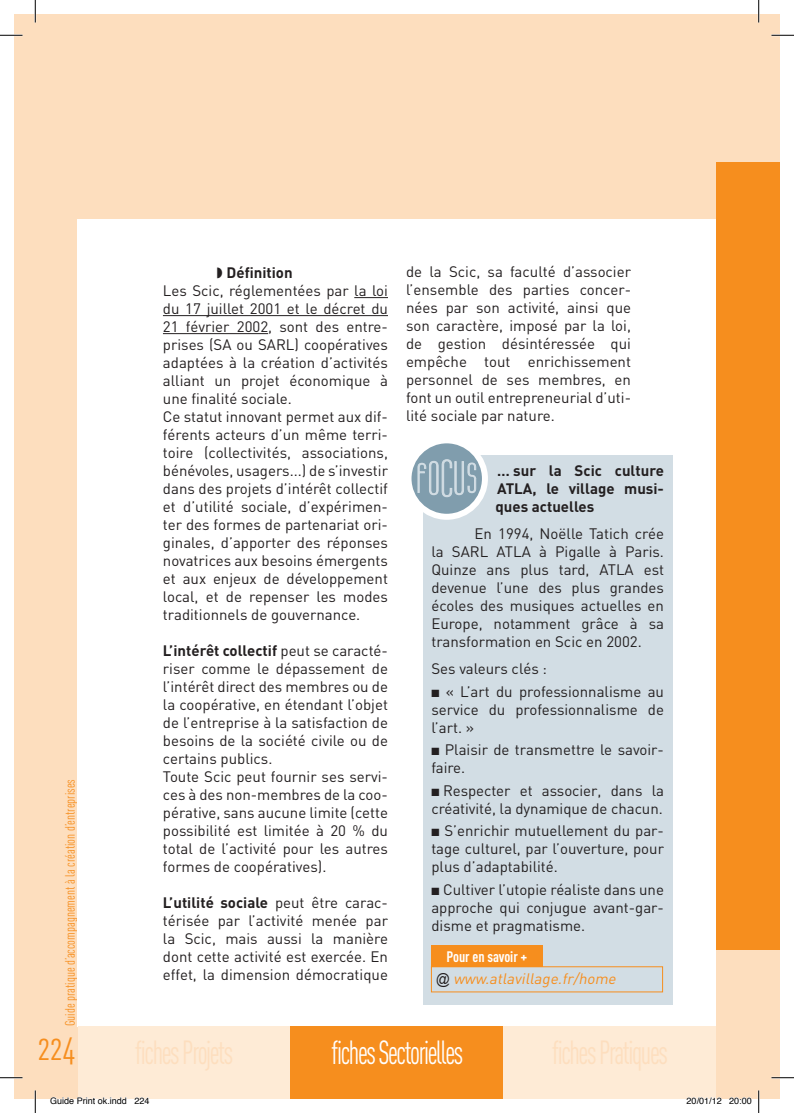
<style>
.page{position:relative;width:794px;height:1113px;background:#fff}
.page>*{position:absolute;margin:0;border:0;box-sizing:border-box;transform-origin:0 0}
.t1{font:36px "DIN Cond Regular Alternate";color:#f68e1e}
.t2{font:33px "DIN Cond Regular Alternate";letter-spacing:-.05em;color:#fddebe;scale:.85 1}
.t3{font:33px "DIN Cond Regular Alternate";letter-spacing:-.05em;color:#fff;scale:.85 1}
.t4{font:15px/18px "DIN";color:#231f20;text-align:justify}
.t5{font:700 15px/18px "DIN";color:#231f20;text-align:justify}
.t6{font:italic 15px "DIN";color:#f68e1e}
.t7{font:15px "DIN Cond Bold Alternate";color:#fff}
.t8{font:13.5px "DIN Cond Regular Alternate";color:#f68e1e}
.t9{font:9px "Helvetica";color:#000}
.s1{font-weight:700}
.s2{font-family:"Gill Sans";font-style:normal;color:#231f20}
</style>
<div class="page">
<div style="left:14px;top:14px;width:765px;height:1084px;background:#fddebe"></div>
<div style="left:716px;top:163px;width:63px;height:786px;background:#f68e1e"></div>
<div style="left:78px;top:220px;width:638px;height:806px;background:#fff"></div>
<hr style="left:354px;top:297px;width:34px;height:1px;background:#231f20">
<hr style="left:163px;top:315px;width:225px;height:1px;background:#231f20">
<hr style="left:163px;top:333px;width:105px;height:1px;background:#231f20">
<div style="left:78px;top:1026px;width:212px;height:72px;background:#feebd6"></div>
<div style="left:290px;top:1026px;width:213px;height:72px;background:#f68e1e"></div>
<div style="left:503px;top:1026px;width:213px;height:72px;background:#feebd6"></div>
<div style="left:423px;top:455px;width:249px;height:549px;background:#d2dde4"></div>
<svg style="left:408px;top:440px;width:77px;height:76px;background:#99b0bd"></svg>
<div style="left:405px;top:437px;width:83px;height:82px;border:6px solid #fff;border-radius:50%"></div>
<svg style="left:417px;top:459px;width:59px;height:38px"></svg>
<div style="left:431px;top:966px;width:231px;height:26px;border:1px solid #f68e1e"></div>
<div style="left:431px;top:945px;width:111px;height:21px;background:#f68e1e"></div>
<hr style="left:0;top:34px;width:22px;height:2px;background:#fff">
<hr style="left:771px;top:34px;width:22px;height:2px;background:#fff">
<hr style="left:0;top:1076px;width:22px;height:2px;background:#fff">
<hr style="left:771px;top:1076px;width:22px;height:2px;background:#fff">
<hr style="left:34px;top:0;width:2px;height:22px;background:#fff">
<hr style="left:34px;top:1090px;width:2px;height:22px;background:#fff">
<hr style="left:757px;top:0;width:2px;height:22px;background:#fff">
<hr style="left:757px;top:1090px;width:2px;height:22px;background:#fff">
<svg style="left:0;top:35px;width:22px;height:1px"></svg>
<svg style="left:771px;top:35px;width:22px;height:1px"></svg>
<svg style="left:0;top:1077px;width:22px;height:1px"></svg>
<svg style="left:771px;top:1077px;width:22px;height:1px"></svg>
<svg style="left:35px;top:0;width:1px;height:22px"></svg>
<svg style="left:35px;top:1090px;width:1px;height:22px"></svg>
<svg style="left:758px;top:0;width:1px;height:22px"></svg>
<svg style="left:758px;top:1090px;width:1px;height:22px"></svg>
<svg style="left:50px;top:1097px;width:77px;height:2px"></svg>
<svg style="left:134px;top:1097px;width:16px;height:2px"></svg>
<svg style="left:686px;top:1097px;width:35px;height:2px"></svg>
<svg style="left:728px;top:1097px;width:23px;height:2px"></svg>
<p class="t8" style="left:62px;top:1026px;width:249px;rotate:-90deg">Guide pratique d’accompagnement à la création d’entreprises</p>
<p class="t5" style="left:226px;top:262px;width:68px">Définition</p>
<p class="t4" style="left:163px;top:281px;width:226px;text-align:left">Les Scic, réglementées par la loi du 17 juillet 2001 et le décret du 21 février 2002, sont des entre&shy;prises (SA ou SARL) coopératives adaptées à la création d’activités alliant un projet économique à une finalité sociale.<br>Ce statut innovant permet aux dif&shy;férents acteurs d’un même terri&shy;toire (collectivités, associations, bénévoles, usagers...) de s’investir dans des projets d’intérêt collectif et d’utilité sociale, d’expérimen&shy;ter des formes de partenariat ori&shy;ginales, d’apporter des réponses novatrices aux besoins émergents et aux enjeux de développement local, et de repenser les modes traditionnels de gouvernance.</p>
<p class="t4" style="left:163px;top:641px;width:226px;text-align:left"><span class="s1">L’intérêt collectif</span> peut se caracté&shy;riser comme le dépassement de l’intérêt direct des membres ou de la coopérative, en étendant l’objet de l’entreprise à la satisfaction de besoins de la société civile ou de certains publics.<br>Toute Scic peut fournir ses servi&shy;ces à des non-membres de la coo&shy;pérative, sans aucune limite (cette possibilité est limitée à 20 % du total de l’activité pour les autres formes de coopératives).</p>
<p class="t4" style="left:163px;top:893px;width:226px"><span class="s1">L’utilité sociale</span> peut être carac&shy;térisée par l’activité menée par la Scic, mais aussi la manière dont cette activité est exercée. En effet, la dimension démocratique</p>
<p class="t4" style="left:406px;top:262px;width:226px">de la Scic, sa faculté d’associer l’ensemble des parties concer&shy;nées par son activité, ainsi que son caractère, imposé par la loi, de gestion désintéressée qui empêche tout enrichissement personnel de ses membres, en font un outil entrepreneurial d’uti&shy;lité sociale par nature.</p>
<p class="t5" style="left:495px;top:461px;width:170px">… sur la Scic culture ATLA, le village musi&shy;ques actuelles</p>
<p class="t4" style="left:431px;top:524px;width:234px;text-indent:43px">En 1994, Noëlle Tatich crée la SARL ATLA à Pigalle à Paris.<br>Quinze ans plus tard, ATLA est devenue l’une des plus grandes écoles des musiques actuelles en Europe, notamment grâce à sa transformation en Scic en 2002.</p>
<p class="t4" style="left:431px;top:659px;width:117px">Ses valeurs clés :</p>
<p class="t4" style="left:431px;top:681px;width:234px">■ « L’art du professionnalisme au service du professionnalisme de l’art. »</p>
<p class="t4" style="left:431px;top:740px;width:234px">■ Plaisir de transmettre le savoir&shy;faire.</p>
<p class="t4" style="left:431px;top:780px;width:234px">■ Respecter et associer, dans la créativité, la dynamique de chacun.</p>
<p class="t4" style="left:431px;top:821px;width:234px">■ S’enrichir mutuellement du par&shy;tage culturel, par l’ouverture, pour plus d’adaptabilité.</p>
<p class="t4" style="left:431px;top:879px;width:234px">■ Cultiver l’utopie réaliste dans une approche qui conjugue avant-gar&shy;disme et pragmatisme.</p>
<p class="t6" style="left:436px;top:968px;width:184px"><span class="s2">@</span> www.atlavillage.fr/home</p>
<p class="t7" style="left:446px;top:947px;width:83px">Pour en savoir +</p>
<h1 class="t1" style="left:38px;top:1025px;width:39px">224</h1>
<h2 class="t2" style="left:135px;top:1033px;width:117px">fichesProjets</h2>
<h2 class="t3" style="left:331px;top:1033px;width:156px">fichesSectorielles</h2>
<h2 class="t2" style="left:552px;top:1033px;width:138px">fichesPratiques</h2>
<p class="t9" style="left:50px;top:1093px;width:101px">Guide Print ok.indd 224</p>
<p class="t9" style="left:686px;top:1093px;width:67px">20/01/12 20:00</p>
</div>
